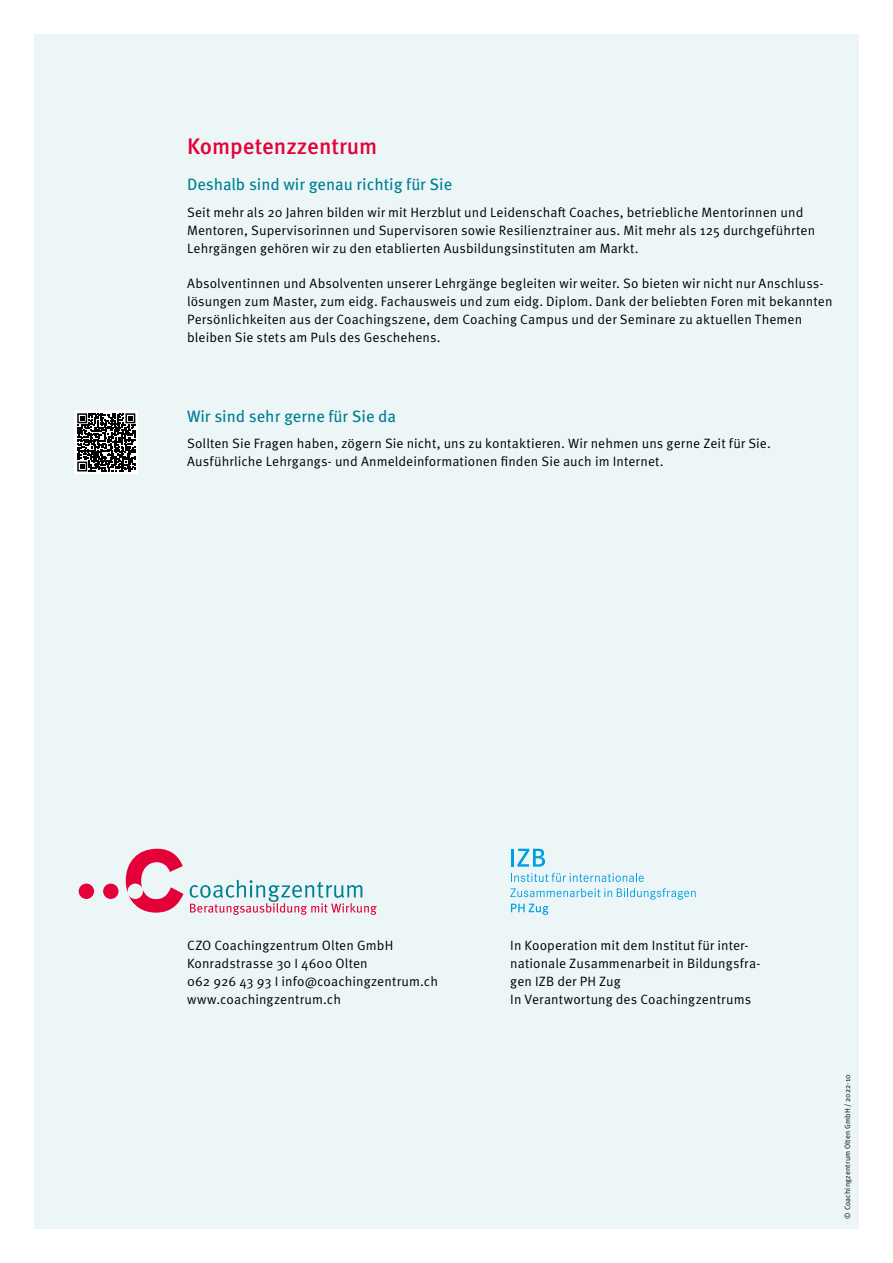
<style>
.page{position:relative;width:893px;height:1263px;background:#fff}
.page>*{position:absolute;margin:0;border:0;box-sizing:border-box;transform-origin:0 0}
.t1{font:500 22.5px "Meta OT";color:#e40038}
.t2{font:16.5px "Meta OT";color:#007f93}
.t3{font:13.5px/18px "Meta OT Norm";letter-spacing:.005em;color:#000}
.t4{font:7.5px "Meta OT Norm";letter-spacing:.02em;color:#000}
</style>
<div class="page">
<div style="left:34px;top:34px;width:825px;height:1195px;background:#edf6f7"></div>
<div style="left:74px;top:410px;width:64px;height:64px;background:linear-gradient(to right,#fff,#fff)"></div>
<svg style="left:77px;top:413px;width:58px;height:58px"></svg>
<div style="left:79px;top:883px;width:15px;height:16px;background:#e40038;border-radius:50%"></div>
<svg style="left:126px;top:849px;width:57px;height:64px"></svg>
<div style="left:103px;top:883px;width:16px;height:16px;background:#e40038;border-radius:50%"></div>
<svg style="left:190px;top:880px;width:187px;height:35px"></svg>
<svg style="left:517px;top:849px;width:28px;height:18px"></svg>
<hr style="left:511px;top:849px;width:3px;height:18px;background:#009ee3">
<svg style="left:511px;top:873px;width:133px;height:9px"></svg>
<svg style="left:510px;top:888px;width:186px;height:27px"></svg>
<h1 class="t1" style="left:187px;top:132px;width:192px">Kompetenzzentrum</h1>
<p class="t2" style="left:187px;top:174px;width:267px">Deshalb sind wir genau richtig für Sie</p>
<p class="t3" style="left:187px;top:203px;width:630px">Seit mehr als 20 Jahren bilden wir mit Herzblut und Leidenschaft Coaches, betriebliche Mentorinnen und<br>Mentoren, Supervisorinnen und Supervisoren sowie Resilienztrainer aus. Mit mehr als 125 durchgeführten<br>Lehrgängen gehören wir zu den etablierten Ausbildungsinstituten am Markt.</p>
<p class="t3" style="left:187px;top:274px;width:647px">Absolventinnen und Absolventen unserer Lehrgänge begleiten wir weiter. So bieten wir nicht nur Anschluss&shy;lösungen zum Master, zum eidg. Fachausweis und zum eidg. Diplom. Dank der beliebten Foren mit bekannten Persönlichkeiten aus der Coachingszene, dem Coaching Campus und der Seminare zu aktuellen Themen bleiben Sie stets am Puls des Geschehens.</p>
<p class="t2" style="left:187px;top:406px;width:211px">Wir sind sehr gerne für Sie da</p>
<p class="t3" style="left:187px;top:435px;width:585px">Sollten Sie Fragen haben, zögern Sie nicht, uns zu kontaktieren. Wir nehmen uns gerne Zeit für Sie.<br>Ausführliche Lehrgangs- und Anmeldeinformationen finden Sie auch im Internet.</p>
<p class="t3" style="left:187px;top:937px;width:252px">CZO Coachingzentrum Olten GmbH<br>Konradstrasse 30 I 4600 Olten<br>062 926 43 93 I info@coachingzentrum.ch www.coachingzentrum.ch</p>
<p class="t3" style="left:510px;top:937px;width:252px">In Kooperation mit dem Institut für inter&shy;nationale Zusammenarbeit in Bildungsfra&shy;gen IZB der PH Zug<br>In Verantwortung des Coachingzentrums</p>
<p class="t4" style="left:843px;top:1219px;width:146px;rotate:-90deg">© Coachingzentrum Olten GmbH / 2022-10</p>
</div>
